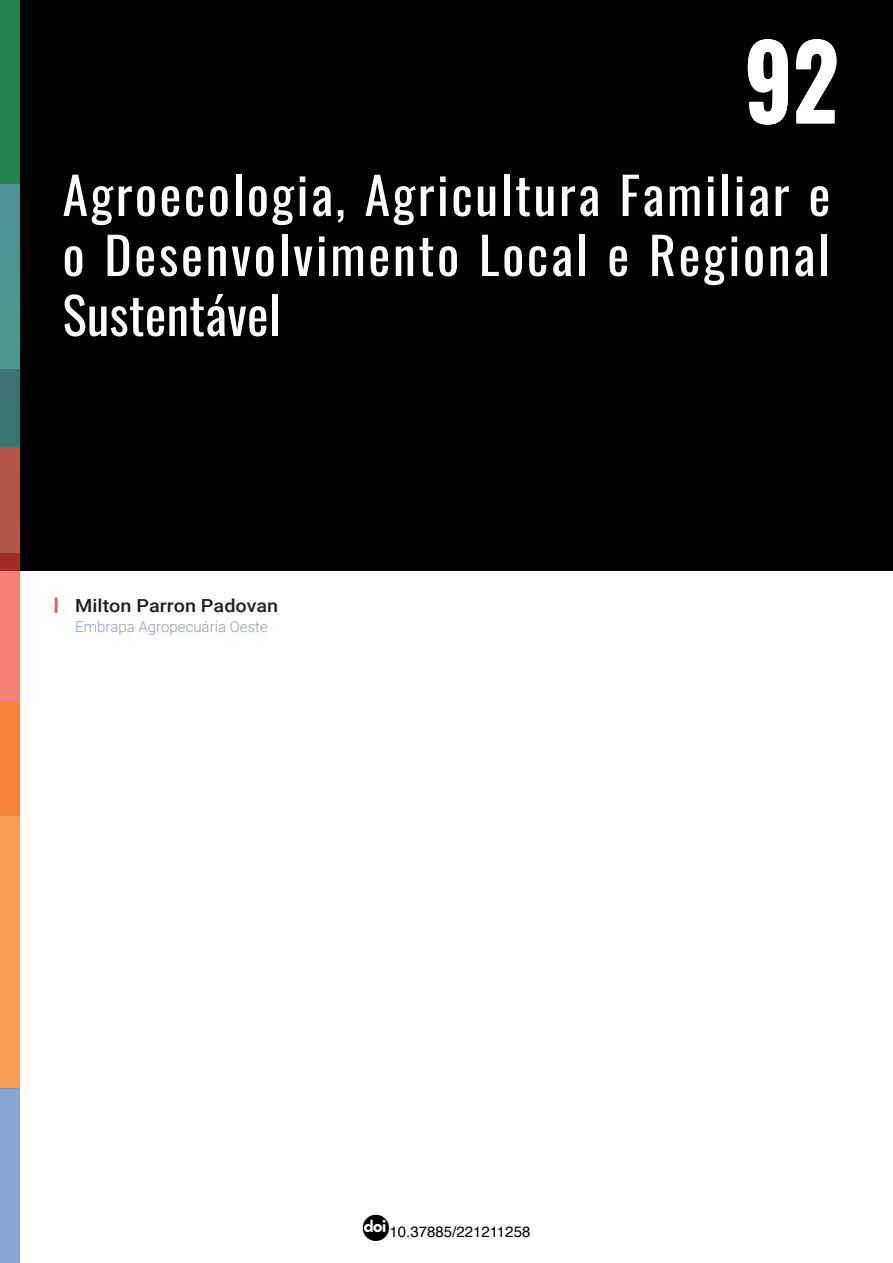
<style>
.page{position:relative;width:893px;height:1263px;background:#fff}
.page>*{position:absolute;margin:0;border:0;box-sizing:border-box;transform-origin:0 0}
.t1{font:700 102.6px "Oswald";color:#fff;scale:.88 1}
._01_cap_titulo{font:51px/60px "Oswald";letter-spacing:.05em;color:#fff;text-align:justify}
._02_autor{font:500 18px "Roboto";color:#231f20;scale:1.1 1}
._02_instituicao{font:300 15px "Roboto";color:#829fd1}
.t2{font:15px "Helvetica";color:#000}
</style>
<div class="page">
<div style="left:0;top:0;width:893px;height:572px;background:#000003"></div>
<div style="left:0;top:0;width:20px;height:368px;background:#288151"></div>
<svg style="left:0;top:184px;width:20px;height:263px;background:#468b88"></svg>
<svg style="left:0;top:447px;width:20px;height:254px;background:#d2685b"></svg>
<div style="left:0;top:701px;width:20px;height:388px;background:linear-gradient(to bottom,#f4863b,#f8a55d)"></div>
<div style="left:0;top:1089px;width:20px;height:174px;background:#85a3d3"></div>
<hr style="left:55px;top:597px;width:3px;height:16px;background:#f15b43">
<h1 class="t1" style="left:744px;top:28px;width:109px">92</h1>
<h1 class="_01_cap_titulo" style="left:63px;top:160px;width:769px">Agroecologia, Agricultura Familiar e o Desenvolvimento Local e Regional Sustentável</h1>
<p class="_02_autor" style="left:75px;top:593px;width:186px">Milton Parron Padovan</p>
<p class="_02_instituicao" style="left:75px;top:616px;width:194px">Embrapa Agropecuária Oeste</p>
<p class="t2" style="left:390px;top:1220px;width:142px">10.37885/221211258</p>
</div>
